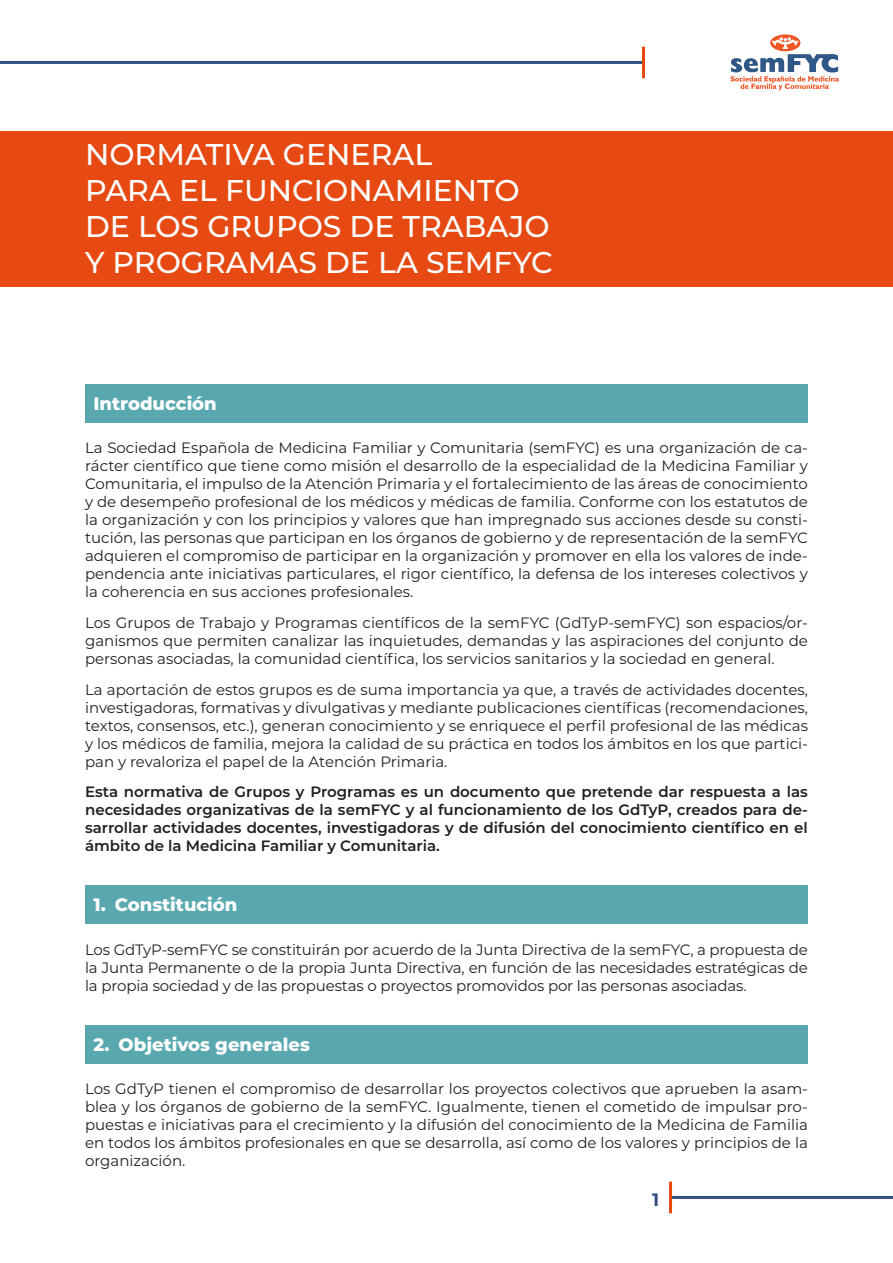
<style>
.page{position:relative;width:893px;height:1263px;background:#fff}
.page>*{position:absolute;margin:0;border:0;box-sizing:border-box;transform-origin:0 0}
.Tit1{font:500 30px/36px "Montserrat";color:#fff}
.Tit3{font:800 18px "Montserrat";color:#fff}
.t1{font:700 18px "Montserrat";color:#334f82}
.Texto{font:15px/18px "Montserrat";color:#231f20;text-align:justify}
.Texto-2{font:600 15px/18px "Montserrat";color:#231f20;text-align:justify}
</style>
<div class="page">
<hr style="left:0;top:61px;width:642px;height:3px;background:#334f82">
<hr style="left:642px;top:47px;width:3px;height:31px;background:#e64a0f">
<svg style="left:731px;top:34px;width:108px;height:56px"></svg>
<hr style="left:672px;top:1196px;width:221px;height:3px;background:#334f82">
<hr style="left:669px;top:1181px;width:3px;height:32px;background:#e64a0f">
<div style="left:0;top:131px;width:893px;height:155px;background:#e64a12"></div>
<div style="left:85px;top:384px;width:723px;height:39px;background:#59a8b0"></div>
<div style="left:85px;top:885px;width:723px;height:39px;background:#59a8b0"></div>
<div style="left:85px;top:1025px;width:723px;height:39px;background:#59a8b0"></div>
<p class="Tit1" style="left:85px;top:135px;width:469px">NORMATIVA GENERAL<br>PARA EL FUNCIONAMIENTO<br>DE LOS GRUPOS DE TRABAJO<br>Y PROGRAMAS DE LA SEMFYC</p>
<p class="Tit3" style="left:94px;top:390px;width:125px">Introducción</p>
<p class="Texto" style="left:85px;top:438px;width:724px">La Sociedad Española de Medicina Familiar y Comunitaria (semFYC) es una organización de ca&shy;rácter científico que tiene como misión el desarrollo de la especialidad de la Medicina Familiar y Comunitaria, el impulso de la Atención Primaria y el fortalecimiento de las áreas de conocimiento y de desempeño profesional de los médicos y médicas de familia. Conforme con los estatutos de la organización y con los principios y valores que han impregnado sus acciones desde su consti&shy;tución, las personas que participan en los órganos de gobierno y de representación de la semFYC adquieren el compromiso de participar en la organización y promover en ella los valores de inde&shy;pendencia ante iniciativas particulares, el rigor científico, la defensa de los intereses colectivos y la coherencia en sus acciones profesionales.</p>
<p class="Texto" style="left:85px;top:613px;width:724px">Los Grupos de Trabajo y Programas científicos de la semFYC (GdTyP-semFYC) son espacios/or&shy;ganismos que permiten canalizar las inquietudes, demandas y las aspiraciones del conjunto de personas asociadas, la comunidad científica, los servicios sanitarios y la sociedad en general.</p>
<p class="Texto" style="left:85px;top:680px;width:724px">La aportación de estos grupos es de suma importancia ya que, a través de actividades docentes, investigadoras, formativas y divulgativas y mediante publicaciones científicas (recomendaciones, textos, consensos, etc.), generan conocimiento y se enriquece el perfil profesional de las médicas y los médicos de familia, mejora la calidad de su práctica en todos los ámbitos en los que partici&shy;pan y revaloriza el papel de la Atención Primaria.</p>
<p class="Texto-2" style="left:85px;top:782px;width:724px">Esta normativa de Grupos y Programas es un documento que pretende dar respuesta a las necesidades organizativas de la semFYC y al funcionamiento de los GdTyP, creados para de&shy;sarrollar actividades docentes, investigadoras y de difusión del conocimiento científico en el ámbito de la Medicina Familiar y Comunitaria.</p>
<p class="Tit3" style="left:94px;top:892px;width:145px">1. Constitución</p>
<p class="Texto" style="left:85px;top:940px;width:724px">Los GdTyP-semFYC se constituirán por acuerdo de la Junta Directiva de la semFYC, a propuesta de la Junta Permanente o de la propia Junta Directiva, en función de las necesidades estratégicas de la propia sociedad y de las propuestas o proyectos promovidos por las personas asociadas.</p>
<p class="Tit3" style="left:94px;top:1031px;width:218px">2. Objetivos generales</p>
<p class="Texto" style="left:85px;top:1079px;width:724px">Los GdTyP tienen el compromiso de desarrollar los proyectos colectivos que aprueben la asam&shy;blea y los órganos de gobierno de la semFYC. Igualmente, tienen el cometido de impulsar pro&shy;puestas e iniciativas para el crecimiento y la difusión del conocimiento de la Medicina de Familia en todos los ámbitos profesionales en que se desarrolla, así como de los valores y principios de la organización.</p>
<p class="t1" style="left:652px;top:1187px;width:9px">1</p>
</div>
